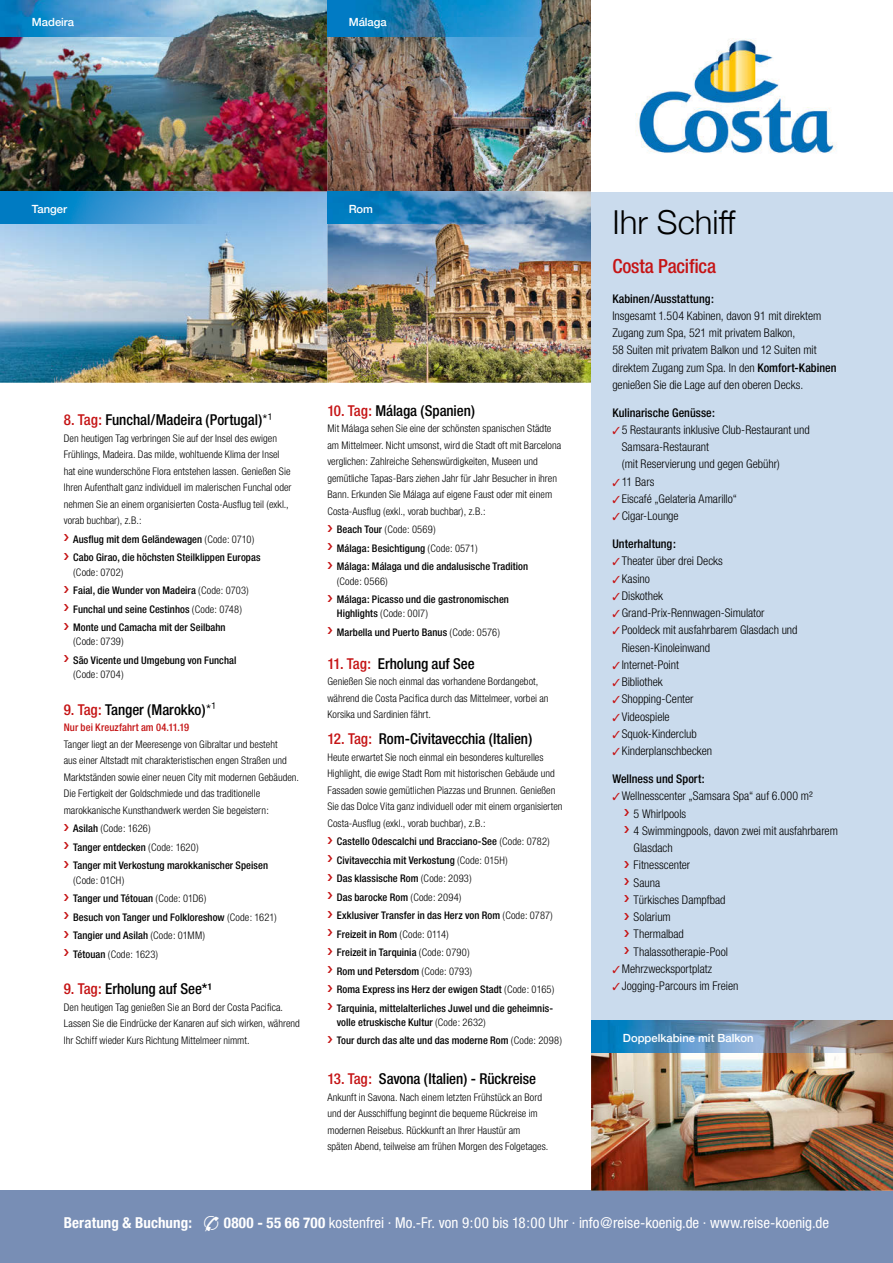
<style>
.page{position:relative;width:893px;height:1263px;background:#fff}
.page>*{position:absolute;margin:0;border:0;box-sizing:border-box;transform-origin:0 0}
.t1{font:300 33px "Helvetica Neue";color:#000}
.t2{font:500 condensed 19.5px "Helvetica Neue";letter-spacing:-.01em;color:#c51415}
.t3{font:500 condensed 15px "Helvetica Neue";letter-spacing:-.005em;color:#000}
.t4{font:condensed 15px "Helvetica Neue";color:#fff}
.t5{font:700 condensed 15px "Helvetica Neue";letter-spacing:.005em;color:#fff}
.t6{font:300 condensed 12px/17.2px "Helvetica Neue";color:#000}
.t7{font:500 condensed 12px "Helvetica Neue";letter-spacing:.005em;color:#000}
.t8{font:500 11.25px "Helvetica Neue";color:#fff}
.t9{font:300 condensed 10.5px/16.5px "Helvetica Neue";letter-spacing:.005em;color:#000}
.t10{font:500 condensed 10.5px/18.5px "Helvetica Neue";letter-spacing:.005em;color:#000}
.t11{font:500 condensed 10.5px "Helvetica Neue";letter-spacing:.01em;color:#c51415}
.s1{color:#c51415}
.s2{font-weight:300}
.s3{font-weight:500}
.s4{font-weight:700}
</style>
<div class="page">
<div style="left:0;top:1191px;width:893px;height:72px;background:#788eb5"></div>
<img style="left:0;top:191px;width:591px;height:192px">
<img style="left:1px;top:0;width:590px;height:191px">
<img style="left:327px;top:191px;width:217px;height:32px">
<img style="left:0;top:191px;width:217px;height:32px">
<img style="left:1px;top:0;width:216px;height:36px">
<img style="left:327px;top:0;width:217px;height:36px">
<div style="left:591px;top:191px;width:302px;height:1000px;background:#cadbed"></div>
<img style="left:0;top:0;width:1px;height:191px">
<img style="left:591px;top:1052px;width:302px;height:139px">
<img style="left:591px;top:1020px;width:302px;height:32px">
<svg style="left:635px;top:38px;width:202px;height:116px"></svg>
<p class="t8" style="left:32px;top:13px;width:44px">Madeira</p>
<p class="t8" style="left:349px;top:12px;width:40px">Málaga</p>
<p class="t8" style="left:32px;top:200px;width:37px">Tanger</p>
<p class="t8" style="left:349px;top:200px;width:26px">Rom</p>
<h3 class="t3" style="left:64px;top:411px;width:210px"><span class="s1">8. Tag:</span> Funchal/Madeira (Portugal)<span class="s2">*¹</span></h3>
<p class="t9" style="left:64px;top:430px;width:229px">Den heutigen Tag verbringen Sie auf der Insel des ewigen Frühlings, Madeira. Das milde, wohltuende Klima der Insel hat eine wunderschöne Flora entstehen lassen. Genießen Sie Ihren Aufenthalt ganz individuell im malerischen Funchal oder nehmen Sie an einem organisierten Costa-Ausflug teil (exkl., vorab buchbar), z.B.:</p>
<p class="t10" style="left:73px;top:530px;width:189px">Ausflug mit dem Geländewagen <span class="s2">(Code: 0710)<br></span>Cabo Girao, die höchsten Steilklippen Europas</p>
<p class="t10" style="left:73px;top:562px;width:177px"><span class="s2">(Code: 0702)<br></span>Faial, die Wunder von Madeira <span class="s2">(Code: 0703)<br></span>Funchal und seine Cestinhos <span class="s2">(Code: 0748)<br></span>Monte und Camacha mit der Seilbahn</p>
<p class="t9" style="left:73px;top:633px;width:52px">(Code: 0739)</p>
<p class="t10" style="left:73px;top:651px;width:165px">São Vicente und Umgebung von Funchal</p>
<p class="t9" style="left:73px;top:666px;width:52px">(Code: 0704)</p>
<h3 class="t3" style="left:64px;top:700px;width:154px"><span class="s1">9. Tag:</span> Tanger (Marokko)<span class="s2">*¹</span></h3>
<p class="t11" style="left:64px;top:721px;width:127px">Nur bei Kreuzfahrt am 04.11.19</p>
<p class="t9" style="left:64px;top:736px;width:237px">Tanger liegt an der Meeresenge von Gibraltar und besteht<br>aus einer Altstadt mit charakteristischen engen Straßen und Marktständen sowie einer neuen City mit modernen Gebäuden.<br>Die Fertigkeit der Goldschmiede und das traditionelle marokkanische Kunsthandwerk werden Sie begeistern:</p>
<p class="t10" style="left:73px;top:819px;width:196px">Asilah <span class="s2">(Code: 1626)<br></span>Tanger entdecken <span class="s2">(Code: 1620)<br></span>Tanger mit Verkostung marokkanischer Speisen</p>
<p class="t10" style="left:73px;top:870px;width:205px"><span class="s2">(Code: 01CH)<br></span>Tanger und Tétouan <span class="s2">(Code: 01D6)<br></span>Besuch von Tanger und Folkloreshow <span class="s2">(Code: 1621)<br></span>Tangier und Asilah <span class="s2">(Code: 01MM)<br></span>Tétouan <span class="s2">(Code: 1623)</span></p>
<h3 class="t3" style="left:64px;top:980px;width:150px"><span class="s1">9. Tag:</span> Erholung auf See*¹</h3>
<p class="t9" style="left:64px;top:999px;width:238px">Den heutigen Tag genießen Sie an Bord der Costa Pacifica.<br>Lassen Sie die Eindrücke der Kanaren auf sich wirken, während<br>Ihr Schiff wieder Kurs Richtung Mittelmeer nimmt.</p>
<h3 class="t3" style="left:327px;top:401px;width:149px"><span class="s1">10. Tag:</span> Málaga (Spanien)</h3>
<p class="t9" style="left:327px;top:420px;width:235px">Mit Málaga sehen Sie eine der schönsten spanischen Städte am Mittelmeer. Nicht umsonst, wird die Stadt oft mit Barcelona verglichen: Zahlreiche Sehenswürdigkeiten, Museen und gemütliche Tapas-Bars ziehen Jahr für Jahr Besucher in ihren Bann. Erkunden Sie Málaga auf eigene Faust oder mit einem Costa-Ausflug (exkl., vorab buchbar), z.B.:</p>
<p class="t10" style="left:337px;top:520px;width:193px">Beach Tour <span class="s2">(Code: 0569)<br></span>Málaga: Besichtigung <span class="s2">(Code: 0571)<br></span>Málaga: Málaga und die andalusische Tradition</p>
<p class="t9" style="left:337px;top:572px;width:53px">(Code: 0566)</p>
<p class="t10" style="left:337px;top:592px;width:174px;line-height:14.2px">Málaga: Picasso und die gastronomischen<br>Highlights <span class="s2">(Code: 00I7)</span></p>
<p class="t10" style="left:337px;top:623px;width:165px">Marbella und Puerto Banus <span class="s2">(Code: 0576)</span></p>
<h3 class="t3" style="left:327px;top:654px;width:149px"><span class="s1">11. Tag:</span> Erholung auf See</h3>
<p class="t9" style="left:327px;top:673px;width:223px">Genießen Sie noch einmal das vorhandene Bordangebot, während die Costa Pacifica durch das Mittelmeer, vorbei an<br>Korsika und Sardinien fährt.</p>
<h3 class="t3" style="left:327px;top:730px;width:206px"><span class="s1">12. Tag:</span> Rom-Civitavecchia (Italien)</h3>
<p class="t9" style="left:327px;top:749px;width:237px">Heute erwartet Sie noch einmal ein besonderes kulturelles Highlight, die ewige Stadt Rom mit historischen Gebäude und Fassaden sowie gemütlichen Piazzas und Brunnen. Genießen Sie das Dolce Vita ganz individuell oder mit einem organisierten Costa-Ausflug (exkl., vorab buchbar), z.B.:</p>
<p class="t10" style="left:337px;top:832px;width:219px">Castello Odescalchi und Bracciano-See <span class="s2">(Code: 0782)<br></span>Civitavecchia mit Verkostung <span class="s2">(Code: 015H)<br></span>Das klassische Rom <span class="s2">(Code: 2093)<br></span>Das barocke Rom <span class="s2">(Code: 2094)<br></span>Exklusiver Transfer in das Herz von Rom <span class="s2">(Code: 0787)<br></span>Freizeit in Rom <span class="s2">(Code: 0114)<br></span>Freizeit in Tarquinia <span class="s2">(Code: 0790)<br></span>Rom und Petersdom <span class="s2">(Code: 0793)<br></span>Roma Express ins Herz der ewigen Stadt <span class="s2">(Code: 0165)<br></span>Tarquinia, mittelalterliches Juwel und die geheimnis-</p>
<p class="t10" style="left:337px;top:1013px;width:227px">volle etruskische Kultur <span class="s2">(Code: 2632)<br></span>Tour durch das alte und das moderne Rom <span class="s2">(Code: 2098)</span></p>
<h3 class="t3" style="left:327px;top:1070px;width:210px"><span class="s1">13. Tag:</span> Savona (Italien) - Rückreise</h3>
<p class="t9" style="left:327px;top:1089px;width:222px">Ankunft in Savona. Nach einem letzten Frühstück an Bord und der Ausschiffung beginnt die bequeme Rückreise im modernen Reisebus. Rückkunft an Ihrer Haustür am<br>späten Abend, teilweise am frühen Morgen des Folgetages.</p>
<h1 class="t1" style="left:612px;top:195px;width:125px">Ihr Schiff</h1>
<h2 class="t2" style="left:612px;top:254px;width:105px">Costa Pacifica</h2>
<p class="t7" style="left:612px;top:291px;width:103px">Kabinen/Ausstattung:</p>
<p class="t6" style="left:612px;top:307px;width:226px">Insgesamt 1.504 Kabinen, davon 91 mit direktem Zugang zum Spa, 521 mit privatem Balkon,<br>58 Suiten mit privatem Balkon und 12 Suiten mit direktem Zugang zum Spa. In den <span class="s3">Komfort-Kabinen </span>genießen Sie die Lage auf den oberen Decks.</p>
<p class="t7" style="left:612px;top:405px;width:104px">Kulinarische Genüsse:</p>
<p class="t6" style="left:622px;top:421px;width:190px;text-indent:-9px"><span class="s1">✓</span> 5 Restaurants inklusive Club-Restaurant und<br>Samsara-Restaurant<br>(mit Reservierung und gegen Gebühr)</p>
<p class="t6" style="left:612px;top:473px;width:44px"><span class="s1">✓</span> 11 Bars</p>
<p class="t6" style="left:612px;top:490px;width:126px"><span class="s1">✓</span> Eiscafé „Gelateria Amarillo“</p>
<p class="t6" style="left:612px;top:507px;width:68px"><span class="s1">✓</span> Cigar-Lounge</p>
<p class="t7" style="left:612px;top:537px;width:65px">Unterhaltung:</p>
<p class="t6" style="left:612px;top:552px;width:112px"><span class="s1">✓</span> Theater über drei Decks</p>
<p class="t6" style="left:612px;top:570px;width:39px"><span class="s1">✓</span> Kasino</p>
<p class="t6" style="left:612px;top:587px;width:52px"><span class="s1">✓</span> Diskothek</p>
<p class="t6" style="left:612px;top:604px;width:154px"><span class="s1">✓</span> Grand-Prix-Rennwagen-Simulator</p>
<p class="t6" style="left:622px;top:621px;width:177px;text-indent:-9px"><span class="s1">✓</span> Pooldeck mit ausfahrbarem Glasdach und<br>Riesen-Kinoleinwand</p>
<p class="t6" style="left:612px;top:656px;width:68px"><span class="s1">✓</span> Internet-Point</p>
<p class="t6" style="left:612px;top:673px;width:52px"><span class="s1">✓</span> Bibliothek</p>
<p class="t6" style="left:612px;top:690px;width:83px"><span class="s1">✓</span> Shopping-Center</p>
<p class="t6" style="left:612px;top:708px;width:59px"><span class="s1">✓</span> Videospiele</p>
<p class="t6" style="left:612px;top:725px;width:86px"><span class="s1">✓</span> Squok-Kinderclub</p>
<p class="t6" style="left:612px;top:742px;width:101px"><span class="s1">✓</span> Kinderplanschbecken</p>
<p class="t7" style="left:612px;top:772px;width:94px">Wellness und Sport:</p>
<p class="t6" style="left:634px;top:787px;width:206px;text-indent:-21px"><span class="s1">✓</span> Wellnesscenter „Samsara Spa“ auf 6.000 m²<br>5 Whirlpools<br>4 Swimmingpools, davon zwei mit ausfahrbarem<br>Glasdach<br>Fitnesscenter<br>Sauna<br>Türkisches Dampfbad<br>Solarium<br>Thermalbad<br>Thalassotherapie-Pool</p>
<p class="t6" style="left:612px;top:960px;width:101px"><span class="s1">✓</span> Mehrzwecksportplatz</p>
<p class="t6" style="left:612px;top:977px;width:128px"><span class="s1">✓</span> Jogging-Parcours im Freien</p>
<p class="t8" style="left:623px;top:1029px;width:132px">Doppelkabine mit Balkon</p>
<h3 class="t5" style="left:64px;top:1210px;width:130px">Beratung &amp; Buchung:</h3>
<h3 class="t4" style="left:224px;top:1214px;width:607px"><span class="s4">0800 - 55 66 700</span> kostenfrei · Mo.-Fr. von 9:00 bis 18:00 Uhr · info@reise-koenig.de · www.reise-koenig.de</h3>
</div>
